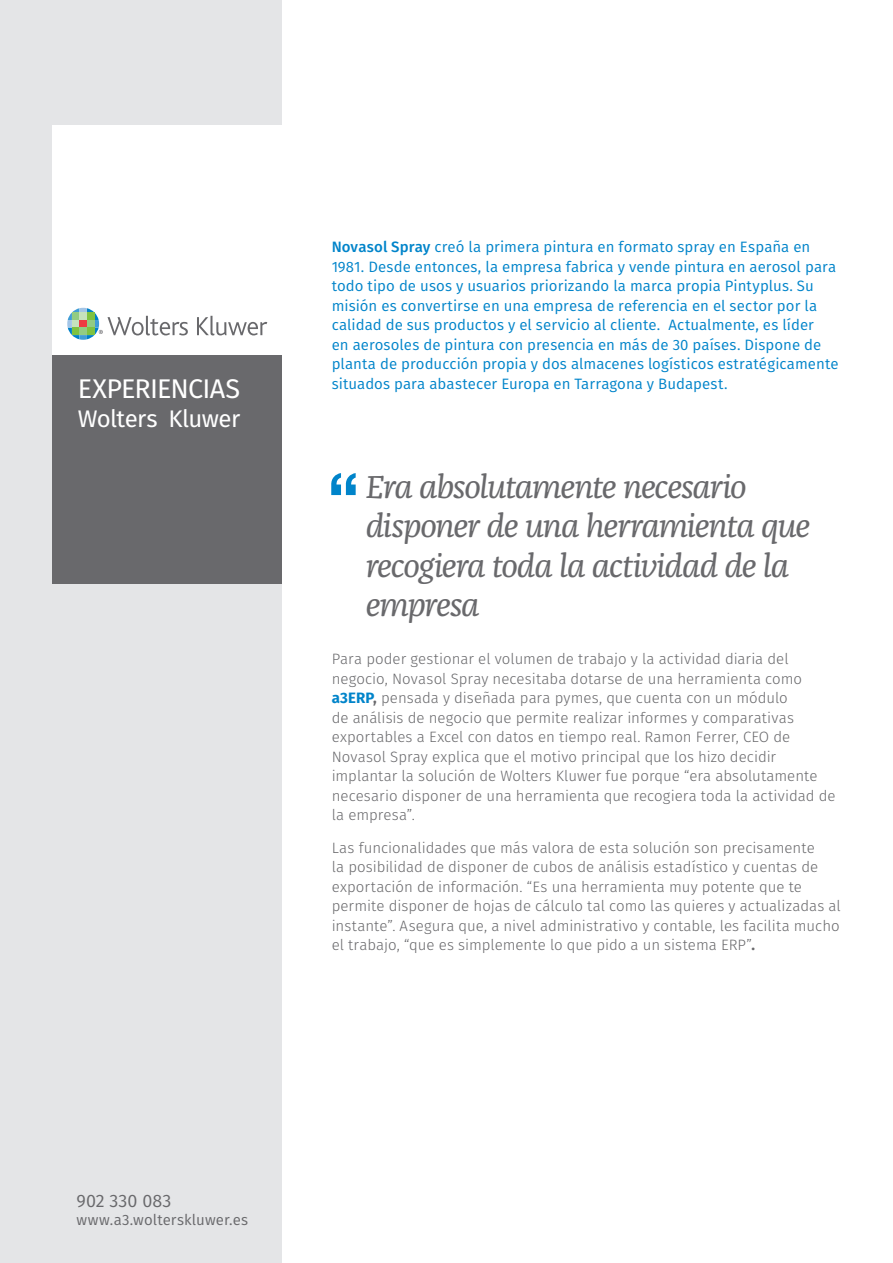
<style>
.page{position:relative;width:893px;height:1263px;background:#fff}
.page>*{position:absolute;margin:0;border:0;box-sizing:border-box;transform-origin:0 0}
.WK6-_TEXTO_NORMAL{font:italic 33px/39.6px "Franziska Pro";letter-spacing:-.035em;color:#69696c}
.WK1-_NOMBRE_PRODUCTO{font:27px "Fira Sans";letter-spacing:-.03em;color:#fff}
.WK1-_NOMBRE_PRODUCTO-2{font:24px "Fira Sans";letter-spacing:-.025em;color:#fff}
.t1{font:18px "Fira Sans";letter-spacing:.005em;color:#69696c}
.WK6-_TEXTO_NORMAL-2{font:300 15px/19.5px "Fira Sans";color:#69696c}
.WK6-TITULAR_SECCION{font:15px/19.5px "Fira Sans";letter-spacing:.005em;color:#0084ca}
.t2{font:15px "Fira Sans";letter-spacing:.01em;color:#69696c}
.s1{font-weight:500}
.s2{font-weight:700;color:#0084ca}
.s3{font-weight:700}
</style>
<div class="page">
<div style="left:0;top:0;width:282px;height:1263px;background:#e4e5e7"></div>
<svg style="left:331px;top:473px;width:25px;height:22px"></svg>
<div style="left:52px;top:354px;width:230px;height:230px;background:#69696c"></div>
<div style="left:52px;top:125px;width:230px;height:230px;background:#fff"></div>
<svg style="left:67px;top:308px;width:200px;height:32px"></svg>
<p class="WK1-_NOMBRE_PRODUCTO" style="left:78px;top:368px;width:164px">EXPERIENCIAS</p>
<p class="WK1-_NOMBRE_PRODUCTO-2" style="left:78px;top:401px;width:164px">Wolters Kluwer</p>
<p class="WK6-TITULAR_SECCION" style="left:332px;top:237px;width:508px"><span class="s1">Novasol Spray</span> creó la primera pintura en formato spray en España en 1981. Desde entonces, la empresa fabrica y vende pintura en aerosol para todo tipo de usos y usuarios priorizando la marca propia Pintyplus. Su misión es convertirse en una empresa de referencia en el sector por la calidad de sus productos y el servicio al cliente. Actualmente, es líder<br>en aerosoles de pintura con presencia en más de 30 países. Dispone de planta de producción propia y dos almacenes logísticos estratégicamente situados para abastecer Europa en Tarragona y Budapest.</p>
<p class="WK6-_TEXTO_NORMAL" style="left:366px;top:466px;width:446px">Era absolutamente necesario disponer de una herramienta que recogiera toda la actividad de la empresa</p>
<p class="WK6-_TEXTO_NORMAL-2" style="left:332px;top:649px;width:505px">Para poder gestionar el volumen de trabajo y la actividad diaria del negocio, Novasol Spray necesitaba dotarse de una herramienta como <span class="s2">a3ERP</span><span class="s3">,</span> pensada y diseñada para pymes, que cuenta con un módulo<br>de análisis de negocio que permite realizar informes y comparativas exportables a Excel con datos en tiempo real. Ramon Ferrer, CEO de Novasol Spray explica que el motivo principal que los hizo decidir implantar la solución de Wolters Kluwer fue porque “era absolutamente necesario disponer de una herramienta que recogiera toda la actividad de la empresa”.</p>
<p class="WK6-_TEXTO_NORMAL-2" style="left:332px;top:838px;width:510px">Las funcionalidades que más valora de esta solución son precisamente<br>la posibilidad de disponer de cubos de análisis estadístico y cuentas de exportación de información. “Es una herramienta muy potente que te permite disponer de hojas de cálculo tal como las quieres y actualizadas al instante”. Asegura que, a nivel administrativo y contable, les facilita mucho el trabajo, “que es simplemente lo que pido a un sistema ERP”<span class="s3">.</span></p>
<p class="t1" style="left:77px;top:1187px;width:97px">902 330 083</p>
<p class="t2" style="left:77px;top:1208px;width:173px">www.a3.wolterskluwer.es</p>
</div>
